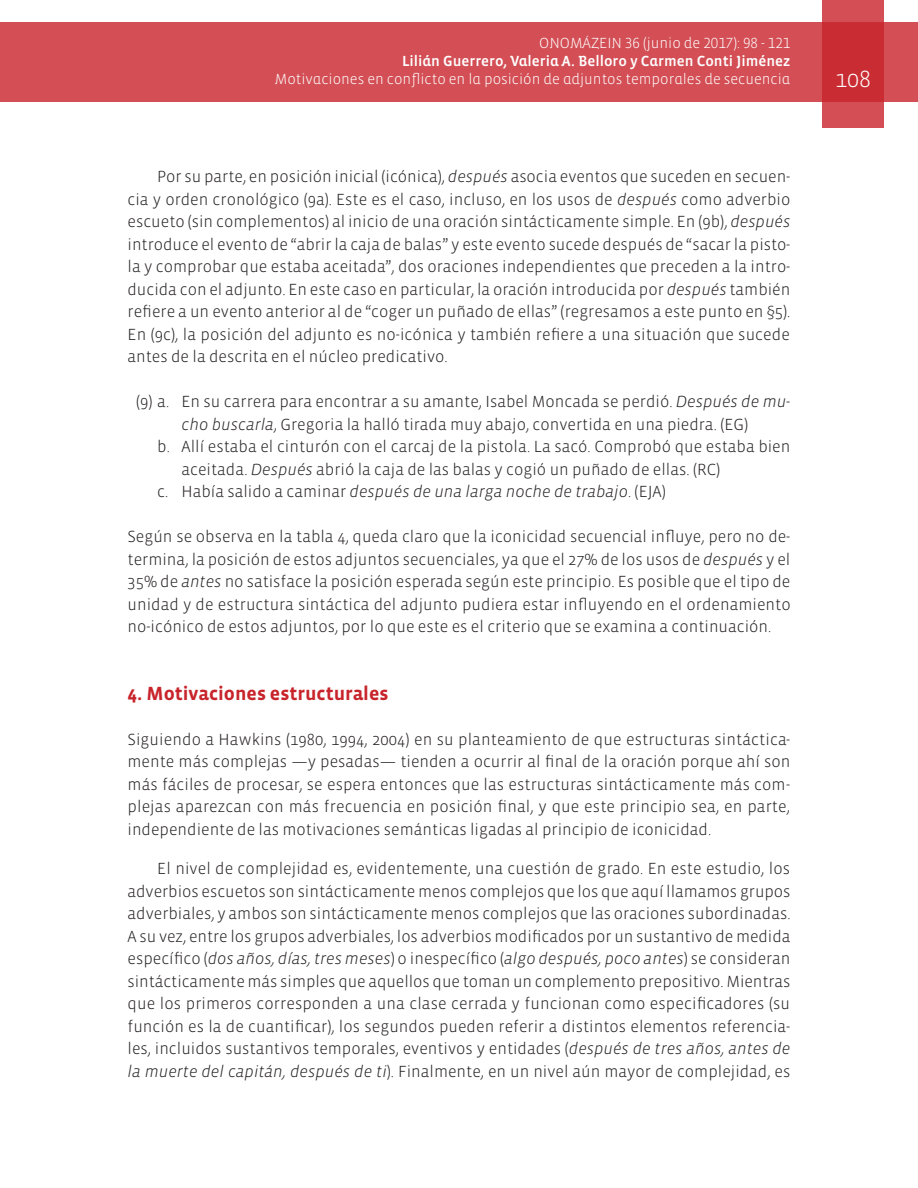
<style>
.page{position:relative;width:918px;height:1188px;background:#fff}
.page>*{position:absolute;margin:0;border:0;box-sizing:border-box;transform-origin:0 0}
.t1{font:300 24px "Vista Sans";color:#fff}
.Títulos{font:700 19.5px "Vista Sans";color:#c8242b}
.Textos{font:300 16.5px/22.5px "Vista Sans";color:#231f20;text-align:justify}
.Texto_primero{font:300 16.5px/22.5px "Vista Sans";color:#231f20;text-align:justify}
.Numeraciones{font:300 16.5px/22.5px "Vista Sans";color:#231f20;text-align:center}
.Numeraciones-2{font:italic 300 16.5px "Vista Sans";color:#231f20}
.t2{font:300 15px "Vista Sans Alt";color:#fff}
.t3{font:15px "Vista Sans Alt Med";color:#fff}
.s1{font-style:italic}
.s2{font-style:normal}
</style>
<div class="page">
<div style="left:0;top:23px;width:918px;height:79px;background:#d34f55"></div>
<svg style="left:822px;top:0;width:62px;height:128px;background:#cd393f"></svg>
<p class="t2" style="left:539px;top:36px;width:253px">ONOMÁZEIN 36 (junio de 2017): 98 - 121</p>
<p class="t3" style="left:402px;top:54px;width:390px">Lilián Guerrero, Valeria A. Belloro y Carmen Conti Jiménez</p>
<p class="t2" style="left:275px;top:72px;width:517px">Motivaciones en conflicto en la posición de adjuntos temporales de secuencia</p>
<h1 class="t1" style="left:835px;top:66px;width:37px">108</h1>
<p class="Textos" style="left:128px;top:166px;width:664px;text-indent:30px">Por su parte, en posición inicial (icónica), <span class="s1">después</span> asocia eventos que suceden en secuen&shy;cia y orden cronológico (9a). Este es el caso, incluso, en los usos de <span class="s1">después</span> como adverbio escueto (sin complementos) al inicio de una oración sintácticamente simple. En (9b), <span class="s1">después </span>introduce el evento de “abrir la caja de balas” y este evento sucede después de “sacar la pisto&shy;la y comprobar que estaba aceitada”, dos oraciones independientes que preceden a la intro&shy;ducida con el adjunto. En este caso en particular, la oración introducida por <span class="s1">después</span> también refiere a un evento anterior al de “coger un puñado de ellas” (regresamos a este punto en §5).<br>En (9c), la posición del adjunto es no-icónica y también refiere a una situación que sucede antes de la descrita en el núcleo predicativo.</p>
<p class="Numeraciones" style="left:136px;top:391px;width:656px">(9) a. En su carrera para encontrar a su amante, Isabel Moncada se perdió. <span class="s1">Después de mu&shy;cho buscarla</span>, Gregoria la halló tirada muy abajo, convertida en una piedra. (EG)</p>
<p class="Numeraciones" style="left:182px;top:436px;width:610px;text-align:left;text-indent:-24px">b. Allí estaba el cinturón con el carcaj de la pistola. La sacó. Comprobó que estaba bien aceitada. <span class="s1">Después</span> abrió la caja de las balas y cogió un puñado de ellas. (RC)</p>
<p class="Numeraciones-2" style="left:157px;top:483px;width:510px"><span class="s2">c. Había salido a caminar</span> después de una larga noche de trabajo<span class="s2">. (EJA)</span></p>
<p class="Texto_primero" style="left:128px;top:526px;width:665px">Según se observa en la tabla 4, queda claro que la iconicidad secuencial influye, pero no de&shy;termina, la posición de estos adjuntos secuenciales, ya que el 27% de los usos de <span class="s1">después</span> y el 35% de <span class="s1">antes</span> no satisface la posición esperada según este principio. Es posible que el tipo de unidad y de estructura sintáctica del adjunto pudiera estar influyendo en el ordenamiento no-icónico de estos adjuntos, por lo que este es el criterio que se examina a continuación.</p>
<p class="Títulos" style="left:128px;top:683px;width:262px">4. Motivaciones estructurales</p>
<p class="Texto_primero" style="left:128px;top:728px;width:664px">Siguiendo a Hawkins (1980, 1994, 2004) en su planteamiento de que estructuras sintáctica&shy;mente más complejas —y pesadas— tienden a ocurrir al final de la oración porque ahí son más fáciles de procesar, se espera entonces que las estructuras sintácticamente más com&shy;plejas aparezcan con más frecuencia en posición final, y que este principio sea, en parte, independiente de las motivaciones semánticas ligadas al principio de iconicidad.</p>
<p class="Textos" style="left:128px;top:858px;width:665px;text-indent:30px">El nivel de complejidad es, evidentemente, una cuestión de grado. En este estudio, los adverbios escuetos son sintácticamente menos complejos que los que aquí llamamos grupos adverbiales, y ambos son sintácticamente menos complejos que las oraciones subordinadas.<br>A su vez, entre los grupos adverbiales, los adverbios modificados por un sustantivo de medida específico (<span class="s1">dos años, días, tres meses</span>) o inespecífico (<span class="s1">algo después, poco antes</span>) se consideran sintácticamente más simples que aquellos que toman un complemento prepositivo. Mientras que los primeros corresponden a una clase cerrada y funcionan como especificadores (su función es la de cuantificar), los segundos pueden referir a distintos elementos referencia&shy;les, incluidos sustantivos temporales, eventivos y entidades (<span class="s1">después de tres años, antes de la muerte del capitán, después de ti</span>). Finalmente, en un nivel aún mayor de complejidad, es</p>
</div>
